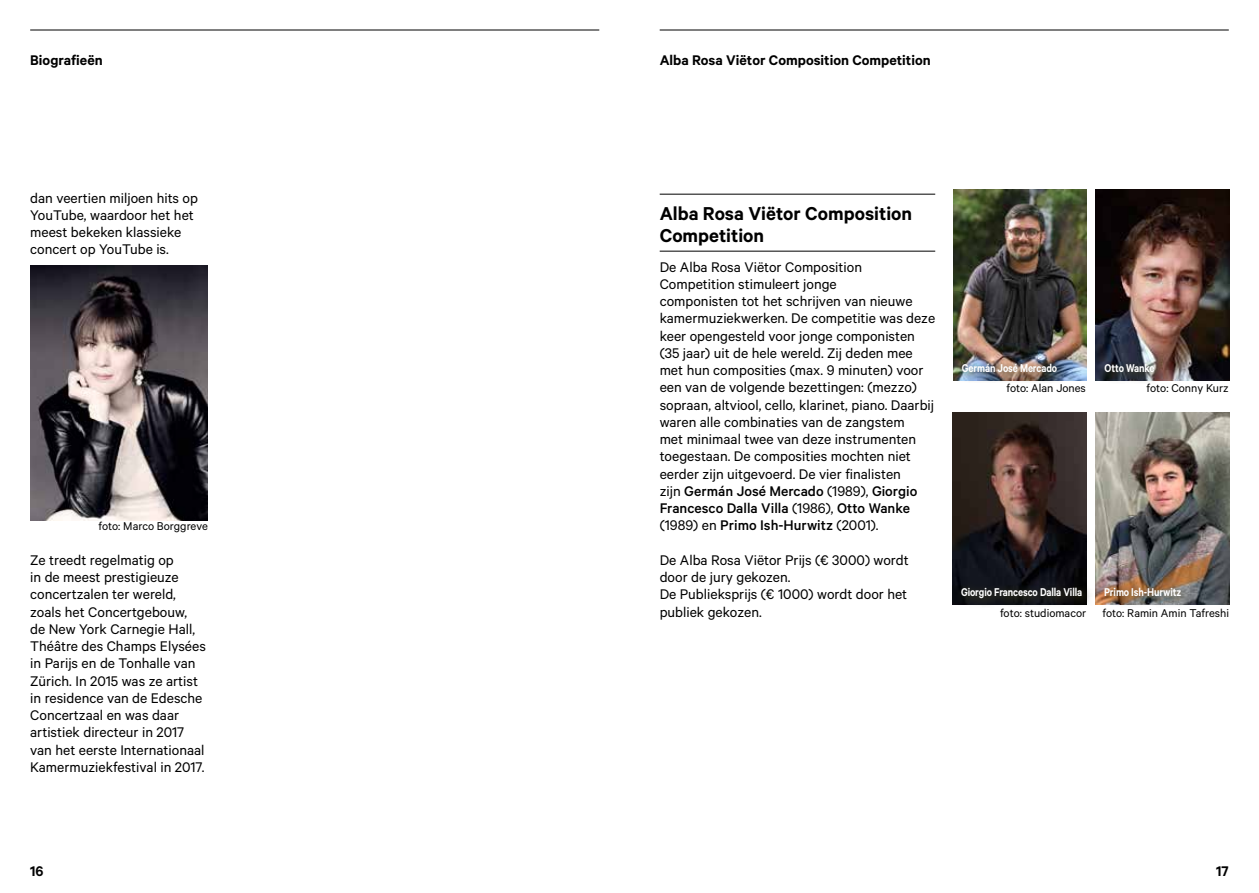
<style>
.page{position:relative;width:1259px;height:893px;background:#fff}
.page>*{position:absolute;margin:0;border:0;box-sizing:border-box;transform-origin:0 0}
.t1{font:600 21px/22.5px "Calibre";color:#000}
.t2{font:15.75px/17.2px "Calibre";color:#000}
.t3{font:600 15.75px "Calibre";color:#000}
.t4{font:12.75px "Calibre";color:#000}
.t5{font:600 12.75px "Calibre";letter-spacing:-.01em;color:#fff;scale:.85 1}
.s1{font-weight:500}
</style>
<div class="page">
<img style="left:30px;top:266px;width:178px;height:255px">
<hr style="left:30px;top:30px;width:569px;height:1px;background:#000">
<hr style="left:659px;top:194px;width:276px;height:1px;background:#000">
<hr style="left:659px;top:251px;width:276px;height:1px;background:#000">
<hr style="left:659px;top:30px;width:569px;height:1px;background:#000">
<img style="left:953px;top:189px;width:133px;height:192px">
<img style="left:956px;top:358px;width:112px;height:23px">
<img style="left:1095px;top:189px;width:134px;height:192px">
<svg style="left:1099px;top:358px;width:66px;height:23px;background:#45444a"></svg>
<img style="left:953px;top:413px;width:133px;height:191px">
<svg style="left:955px;top:581px;width:135px;height:25px;background:#212224"></svg>
<img style="left:1095px;top:413px;width:134px;height:191px">
<img style="left:1098px;top:582px;width:94px;height:23px">
<p class="t3" style="left:30px;top:50px;width:74px">Biografieën</p>
<p class="t2" style="left:30px;top:189px;width:169px">dan veertien miljoen hits op<br>YouTube, waardoor het het meest bekeken klassieke concert op YouTube is.</p>
<p class="t4" style="left:98px;top:519px;width:111px">foto: Marco Borggreve</p>
<p class="t2" style="left:30px;top:551px;width:177px">Ze treedt regelmatig op<br>in de meest prestigieuze concertzalen ter wereld, zoals het Concertgebouw, de New York Carnegie Hall,<br>Théâtre des Champs Elysées in Parijs en de Tonhalle van<br>Zürich. In 2015 was ze artist in residence van de Edesche<br>Concertzaal en was daar artistiek directeur in 2017 van het eerste Internationaal<br>Kamermuziekfestival in 2017.</p>
<p class="t3" style="left:659px;top:50px;width:272px">Alba Rosa Viëtor Composition Competition</p>
<h1 class="t1" style="left:659px;top:202px;width:254px">Alba Rosa Viëtor Composition<br>Competition</h1>
<p class="t2" style="left:659px;top:258px;width:277px">De Alba Rosa Viëtor Composition Competition stimuleert jonge<br>componisten tot het schrijven van nieuwe kamermuziekwerken. De competitie was deze keer opengesteld voor jonge componisten (35 jaar) uit de hele wereld. Zij deden mee met hun composities (max. 9 minuten) voor een van de volgende bezettingen: (mezzo) sopraan, altviool, cello, klarinet, piano. Daarbij waren alle combinaties van de zangstem<br>met minimaal twee van deze instrumenten toegestaan. De composities mochten niet eerder zijn uitgevoerd. De vier finalisten<br>zijn <span class="s1">Germán José Mercado</span> (1989), <span class="s1">Giorgio Francesco Dalla Villa</span> (1986), <span class="s1">Otto Wanke </span>(1989) en <span class="s1">Primo Ish-Hurwitz</span> (2001).</p>
<p class="t2" style="left:659px;top:551px;width:250px">De Alba Rosa Viëtor Prijs (€ 3000) wordt door de jury gekozen.<br>De Publieksprijs (€ 1000) wordt door het publiek gekozen.</p>
<p class="t5" style="left:961px;top:360px;width:114px">Germán José Mercado</p>
<p class="t4" style="left:1006px;top:381px;width:81px">foto: Alan Jones</p>
<p class="t5" style="left:1104px;top:360px;width:60px">Otto Wanke</p>
<p class="t4" style="left:1146px;top:381px;width:84px">foto: Conny Kurz</p>
<p class="t5" style="left:961px;top:584px;width:144px">Giorgio Francesco Dalla Villa</p>
<p class="t4" style="left:1000px;top:605px;width:88px">foto: studiomacor</p>
<p class="t5" style="left:1104px;top:584px;width:92px">Primo Ish-Hurwitz</p>
<p class="t4" style="left:1102px;top:605px;width:128px">foto: Ramin Amin Tafreshi</p>
<p class="t3" style="left:30px;top:861px;width:15px">16</p>
<p class="t3" style="left:1216px;top:861px;width:14px">17</p>
</div>
